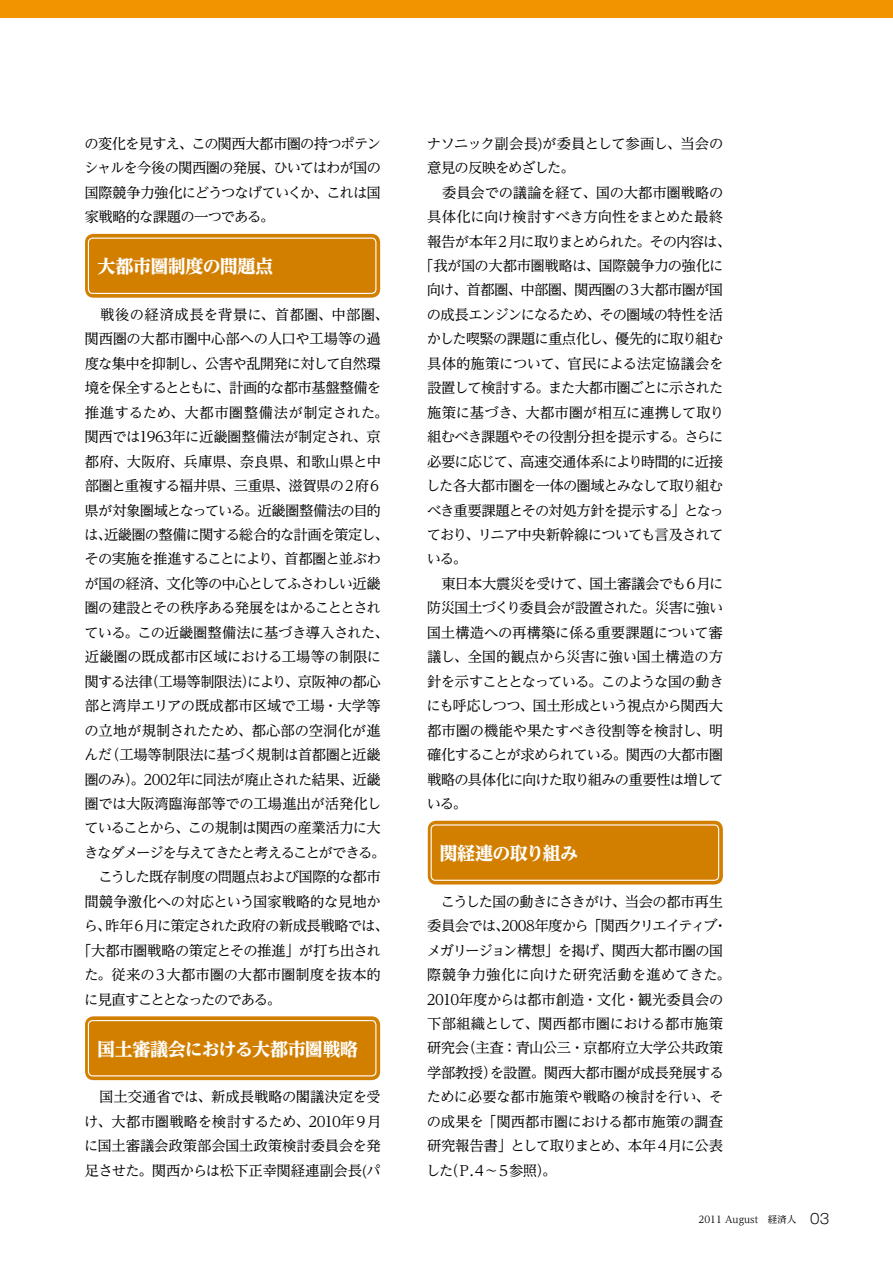
<style>
.page{position:relative;width:893px;height:1263px;background:#fff}
.page>*{position:absolute;margin:0;border:0;box-sizing:border-box;transform-origin:0 0}
.t1{font:800 18px "UD Reimin Pro";letter-spacing:-.03em;color:#fff}
.t2{font:14.4px/24.5px "UD Reimin Pro";letter-spacing:-.04em;color:#000;text-align:justify}
.t3{font:14.4px "UD Reimin Pro";letter-spacing:-.06em;color:#000}
.t4{font:14.4px "UD Reimin Pro";letter-spacing:-.02em;color:#000}
.t5{font:14.4px "UD Reimin Pro";letter-spacing:-.015em;color:#000}
.t6{font:14.4px "UD Reimin Pro";letter-spacing:-.065em;color:#000}
.t7{font:14.4px "UD Reimin Pro";letter-spacing:-.01em;color:#000}
.t8{font:14.4px "UD Reimin Pro";letter-spacing:-.095em;color:#000}
.t9{font:14.4px "UD Reimin Pro";letter-spacing:-.08em;color:#000}
.t10{font:14.4px "UD Reimin Pro";letter-spacing:-.07em;color:#000}
.t11{font:14.4px "UD Reimin Pro";letter-spacing:.025em;color:#000}
.t12{font:14.4px "UD Reimin Pro";letter-spacing:.03em;color:#000}
.t13{font:14.4px "UD Reimin Pro";letter-spacing:.005em;color:#000}
.t14{font:14.4px "UD Reimin Pro";color:#000}
.t15{font:14.4px "UD Reimin Pro";letter-spacing:-.005em;color:#000}
.t16{font:9.6px "UD Reimin Pro";color:#000}
.s1{font-family:"Gothic MB101 Pro";font-weight:300;font-size:13.8px}
</style>
<div class="page">
<div style="left:0;top:0;width:893px;height:17px;background:#f29300"></div>
<div style="left:85px;top:234px;width:295px;height:64px;background:#d27f00;border-radius:9px"></div>
<div style="left:88px;top:238px;width:288px;height:56px;border:1px solid #fff;border-radius:4px"></div>
<div style="left:85px;top:1016px;width:295px;height:64px;background:#d27f00;border-radius:9px"></div>
<div style="left:88px;top:1020px;width:288px;height:56px;border:1px solid #fff;border-radius:4px"></div>
<div style="left:428px;top:821px;width:295px;height:63px;background:#d27f00;border-radius:9px"></div>
<div style="left:431px;top:824px;width:288px;height:57px;border:1px solid #fff;border-radius:4px"></div>
<p class="t2" style="left:84px;top:131px;width:298px">の変化を見すえ、この関西大都市圏の持つポテンシャルを今後の関西圏の発展、ひいてはわが国の国際競争力強化にどうつなげていくか、これは国家戦略的な課題の一つである。</p>
<p class="t1" style="left:98px;top:252px;width:177px">大都市圏制度の問題点</p>
<p class="t11" style="left:85px;top:303px;width:305px">　戦後の経済成長を背景に、首都圏、中部圏、</p>
<p class="t4" style="left:85px;top:327px;width:298px">関西圏の大都市圏中心部への人口や工場等の過</p>
<p class="t3" style="left:85px;top:352px;width:297px">度な集中を抑制し、公害や乱開発に対して自然環</p>
<p class="t2" style="left:85px;top:375px;width:298px">境を保全するとともに、計画的な都市基盤整備を</p>
<p class="t12" style="left:85px;top:400px;width:305px">推進するため、大都市圏整備法が制定された。</p>
<p class="t2" style="left:85px;top:424px;width:298px">関西では1963年に近畿圏整備法が制定され、京</p>
<p class="t13" style="left:85px;top:449px;width:298px">都府、大阪府、兵庫県、奈良県、和歌山県と中</p>
<p class="t2" style="left:85px;top:473px;width:299px">部圏と重複する福井県、三重県、滋賀県の２府６</p>
<p class="t2" style="left:85px;top:497px;width:298px">県が対象圏域となっている。近畿圏整備法の目的</p>
<p class="t3" style="left:84px;top:523px;width:306px">は、近畿圏の整備に関する総合的な計画を策定し、</p>
<p class="t3" style="left:84px;top:547px;width:298px">その実施を推進することにより、首都圏と並ぶわ</p>
<p class="t3" style="left:84px;top:572px;width:298px">が国の経済、文化等の中心としてふさわしい近畿</p>
<p class="t3" style="left:85px;top:596px;width:298px">圏の建設とその秩序ある発展をはかることとされ</p>
<p class="t2" style="left:84px;top:620px;width:306px">ている。この近畿圏整備法に基づき導入された、</p>
<p class="t4" style="left:85px;top:645px;width:298px">近畿圏の既成都市区域における工場等の制限に</p>
<p class="t2" style="left:85px;top:669px;width:298px">関する法律（工場等制限法）により、京阪神の都心</p>
<p class="t14" style="left:85px;top:694px;width:297px">部と湾岸エリアの既成都市区域で工場・大学等</p>
<p class="t5" style="left:85px;top:718px;width:298px">の立地が規制されたため、都心部の空洞化が進</p>
<p class="t2" style="left:84px;top:742px;width:298px">んだ（工場等制限法に基づく規制は首都圏と近畿</p>
<p class="t2" style="left:84px;top:766px;width:298px">圏のみ）。2002年に同法が廃止された結果、近畿</p>
<p class="t4" style="left:84px;top:792px;width:298px">圏では大阪湾臨海部等での工場進出が活発化し</p>
<p class="t3" style="left:84px;top:816px;width:298px">ていることから、この規制は関西の産業活力に大</p>
<p class="t8" style="left:84px;top:841px;width:303px">きなダメージを与えてきたと考えることができる。</p>
<p class="t3" style="left:85px;top:865px;width:297px">　こうした既存制度の問題点および国際的な都市</p>
<p class="t7" style="left:85px;top:890px;width:298px">間競争激化への対応という国家戦略的な見地か</p>
<p class="t2" style="left:84px;top:913px;width:306px">ら、昨年６月に策定された政府の新成長戦略では、</p>
<p class="t2" style="left:77px;top:938px;width:305px">「大都市圏戦略の策定とその推進」が打ち出され</p>
<p class="t15" style="left:84px;top:963px;width:298px">た。従来の３大都市圏の大都市圏制度を抜本的</p>
<p class="t8" style="left:84px;top:987px;width:198px">に見直すこととなったのである。</p>
<p class="t1" style="left:97px;top:1034px;width:262px">国土審議会における大都市圏戦略</p>
<p class="t2" style="left:84px;top:1084px;width:299px">　国土交通省では、新成長戦略の閣議決定を受け、大都市圏戦略を検討するため、2010年９月に国土審議会政策部会国土政策検討委員会を発足させた。関西からは松下正幸関経連副会長(パ</p>
<p class="t2" style="left:427px;top:131px;width:298px">ナソニック副会長)が委員として参画し､当会の</p>
<p class="t6" style="left:427px;top:156px;width:149px">意見の反映をめざした。</p>
<p class="t5" style="left:427px;top:180px;width:298px">　委員会での議論を経て、国の大都市圏戦略の</p>
<p class="t4" style="left:427px;top:205px;width:297px">具体化に向け検討すべき方向性をまとめた最終</p>
<p class="t9" style="left:427px;top:229px;width:305px">報告が本年２月に取りまとめられた。その内容は、</p>
<p class="t2" style="left:419px;top:253px;width:306px">「我が国の大都市圏戦略は、国際競争力の強化に</p>
<p class="t2" style="left:427px;top:277px;width:298px">向け、首都圏、中部圏、関西圏の３大都市圏が国</p>
<p class="t6" style="left:427px;top:303px;width:298px">の成長エンジンになるため、その圏域の特性を活</p>
<p class="t3" style="left:427px;top:327px;width:298px">かした喫緊の課題に重点化し、優先的に取り組む</p>
<p class="t7" style="left:427px;top:352px;width:298px">具体的施策について、官民による法定協議会を</p>
<p class="t2" style="left:427px;top:375px;width:298px">設置して検討する。また大都市圏ごとに示された</p>
<p class="t5" style="left:427px;top:401px;width:299px">施策に基づき、大都市圏が相互に連携して取り</p>
<p class="t2" style="left:427px;top:424px;width:298px">組むべき課題やその役割分担を提示する。さらに</p>
<p class="t3" style="left:427px;top:449px;width:297px">必要に応じて、高速交通体系により時間的に近接</p>
<p class="t2" style="left:426px;top:473px;width:299px">した各大都市圏を一体の圏域とみなして取り組む</p>
<p class="t3" style="left:427px;top:498px;width:298px">べき重要課題とその対処方針を提示する」となっ</p>
<p class="t3" style="left:427px;top:523px;width:298px">ており、リニア中央新幹線についても言及されて</p>
<p class="t2" style="left:427px;top:546px;width:42px">いる。</p>
<p class="t10" style="left:427px;top:572px;width:298px">　東日本大震災を受けて、国土審議会でも６月に</p>
<p class="t2" style="left:427px;top:595px;width:298px">防災国土づくり委員会が設置された。災害に強い</p>
<p class="t2" style="left:427px;top:620px;width:298px">国土構造への再構築に係る重要課題について審</p>
<p class="t5" style="left:427px;top:645px;width:297px">議し、全国的観点から災害に強い国土構造の方</p>
<p class="t6" style="left:427px;top:670px;width:298px">針を示すこととなっている。このような国の動き</p>
<p class="t3" style="left:426px;top:694px;width:298px">にも呼応しつつ、国土形成という視点から関西大</p>
<p class="t7" style="left:427px;top:718px;width:298px">都市圏の機能や果たすべき役割等を検討し、明</p>
<p class="t2" style="left:427px;top:742px;width:298px">確化することが求められている。関西の大都市圏</p>
<p class="t6" style="left:427px;top:767px;width:298px">戦略の具体化に向けた取り組みの重要性は増して</p>
<p class="t2" style="left:427px;top:791px;width:42px">いる。</p>
<p class="t1" style="left:440px;top:838px;width:140px">関経連の取り組み</p>
<p class="t2" style="left:426px;top:888px;width:306px;text-align:left">　こうした国の動きにさきがけ、当会の都市再生委員会では、2008年度から「関西クリエイティブ・メガリージョン構想」を掲げ、関西大都市圏の国際競争力強化に向けた研究活動を進めてきた。<br>2010年度からは都市創造・文化・観光委員会の下部組織として、関西都市圏における都市施策研究会（主査：青山公三・京都府立大学公共政策学部教授）を設置。関西大都市圏が成長発展するために必要な都市施策や戦略の検討を行い、その成果を「関西都市圏における都市施策の調査研究報告書」として取りまとめ、本年４月に公表した（Ｐ.４～５参照）。</p>
<p class="t16" style="left:698px;top:1211px;width:132px">2011 August　経済人 <span class="s1">03</span></p>
</div>
